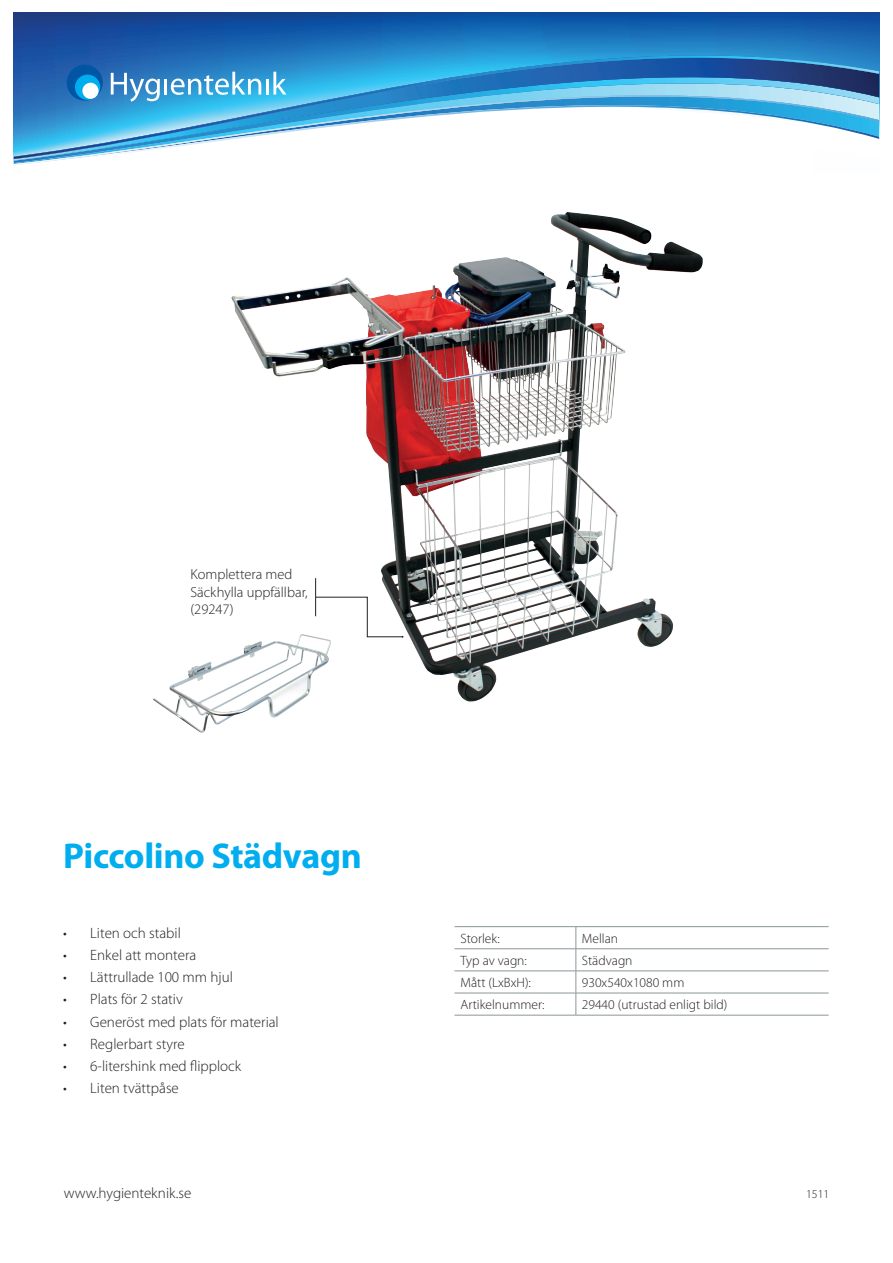
<style>
.page{position:relative;width:893px;height:1263px;background:#fff}
.page>*{position:absolute;margin:0;border:0;box-sizing:border-box;transform-origin:0 0}
.t1{font:700 36px "Myriad Pro";letter-spacing:-.01em;color:#00aeef}
.t2{font:300 15px "Myriad Pro";color:#231f20}
.t3{font:300 14.55px/17.4px "Myriad Pro";color:#231f20}
.t4{font:300 13.5px "Myriad Pro";color:#231f20}
.t5{font:300 12px "Myriad Pro";color:#231f20}
</style>
<div class="page">
<svg style="left:14px;top:12px;width:865px;height:25px;background:#1254a2"></svg>
<svg style="left:14px;top:37px;width:865px;height:124px;background:#3381c1"></svg>
<svg style="left:14px;top:56px;width:865px;height:103px"></svg>
<div style="left:67px;top:65px;width:36px;height:36px;background:#0155a5;border-radius:50%"></div>
<div style="left:75px;top:75px;width:25px;height:25px;background:#00aeef;border-radius:50%"></div>
<svg style="left:111px;top:73px;width:49px;height:29px"></svg>
<hr style="left:164px;top:79px;width:3px;height:16px;background:#fff">
<svg style="left:171px;top:72px;width:90px;height:23px"></svg>
<hr style="left:266px;top:79px;width:3px;height:16px;background:#fff">
<svg style="left:273px;top:72px;width:13px;height:23px"></svg>
<div style="left:82px;top:83px;width:17px;height:16px;background:#fff;border-radius:50%"></div>
<hr style="left:454px;top:926px;width:122px;height:1px;background:#8a969a">
<hr style="left:576px;top:926px;width:253px;height:1px;background:#8a969a">
<hr style="left:454px;top:948px;width:122px;height:1px;background:#8a969a">
<hr style="left:454px;top:971px;width:122px;height:1px;background:#8a969a">
<hr style="left:454px;top:993px;width:122px;height:1px;background:#8a969a">
<svg style="left:576px;top:927px;width:253px;height:88px"></svg>
<hr style="left:454px;top:1015px;width:122px;height:1px;background:#8a969a">
<hr style="left:576px;top:1015px;width:253px;height:1px;background:#8a969a">
<img style="left:231px;top:213px;width:472px;height:488px">
<hr style="left:315px;top:578px;width:1px;height:38px;background:#231f20">
<img style="left:153px;top:634px;width:178px;height:98px">
<svg style="left:316px;top:597px;width:87px;height:41px"></svg>
<p class="t3" style="left:190px;top:566px;width:119px">Komplettera med<br>Säckhylla uppfällbar, (29247)</p>
<h1 class="t1" style="left:63px;top:833px;width:300px">Piccolino Städvagn</h1>
<p class="t2" style="left:63px;top:924px;width:119px">• Liten och stabil</p>
<p class="t2" style="left:63px;top:946px;width:135px">• Enkel att montera</p>
<p class="t2" style="left:63px;top:968px;width:171px">• Lättrullade 100 mm hjul</p>
<p class="t2" style="left:63px;top:990px;width:121px">• Plats för 2 stativ</p>
<p class="t2" style="left:63px;top:1013px;width:217px">• Generöst med plats för material</p>
<p class="t2" style="left:63px;top:1035px;width:123px">• Reglerbart styre</p>
<p class="t2" style="left:63px;top:1057px;width:179px">• 6-litershink med flipplock</p>
<p class="t2" style="left:63px;top:1079px;width:117px">• Liten tvättpåse</p>
<p class="t4" style="left:460px;top:930px;width:41px">Storlek:</p>
<p class="t4" style="left:582px;top:930px;width:38px">Mellan</p>
<p class="t4" style="left:460px;top:952px;width:68px">Typ av vagn:</p>
<p class="t4" style="left:582px;top:952px;width:52px">Städvagn</p>
<p class="t4" style="left:460px;top:974px;width:72px">Mått (LxBxH):</p>
<p class="t4" style="left:582px;top:974px;width:104px">930x540x1080 mm</p>
<p class="t4" style="left:460px;top:996px;width:86px">Artikelnummer:</p>
<p class="t4" style="left:582px;top:996px;width:147px">29440 (utrustad enligt bild)</p>
<p class="t2" style="left:64px;top:1184px;width:129px">www.hygienteknik.se</p>
<p class="t5" style="left:806px;top:1186px;width:25px">1511</p>
</div>
